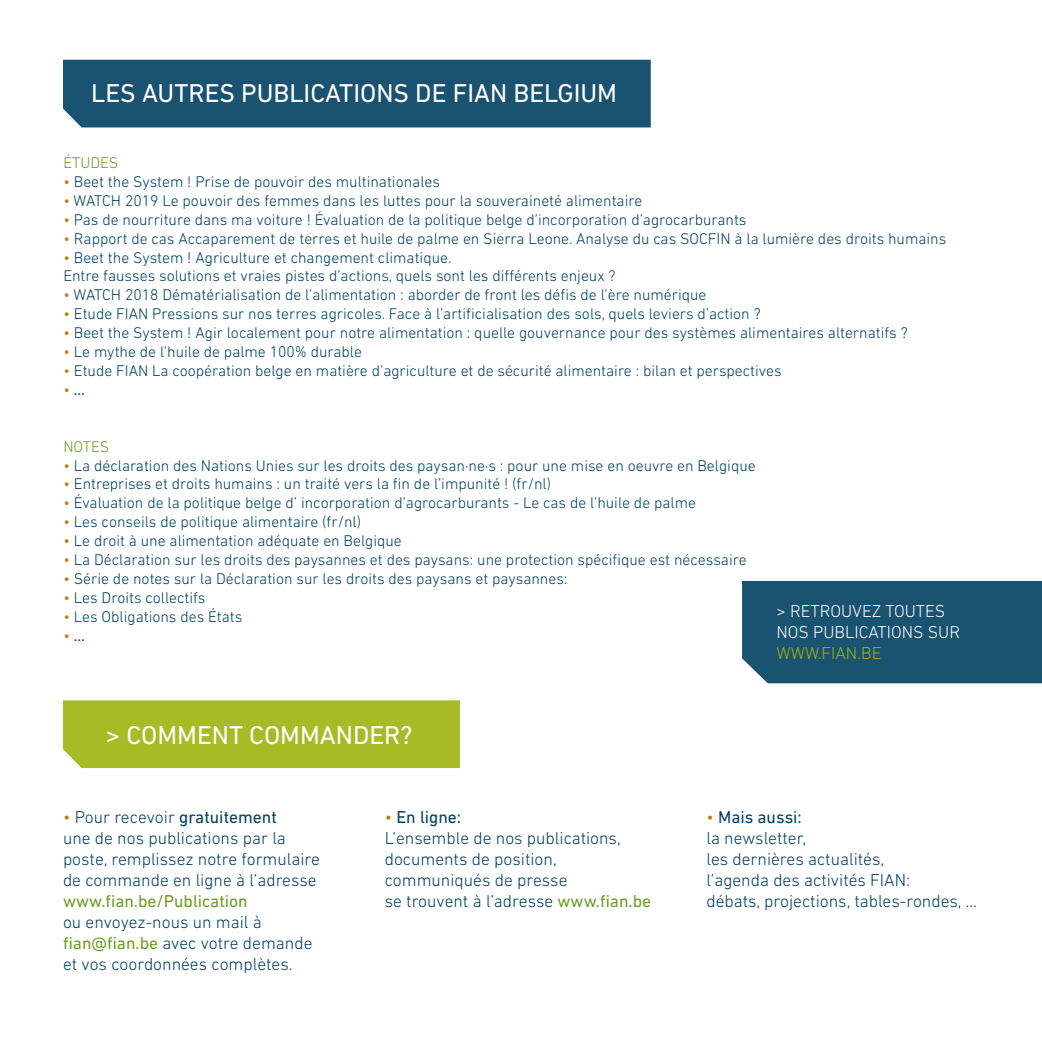
<style>
.page{position:relative;width:1042px;height:1042px;background:#fff}
.page>*{position:absolute;margin:0;border:0;box-sizing:border-box;transform-origin:0 0}
.t1{font:26.25px "DIN Next LT Pro";color:#fff}
.t2{font:300 17.5px/21px "DIN Next LT Pro";color:#003f61}
.t3{font:300 17.5px/21px "DIN Next LT Pro";color:#fff}
.t4{font:17.5px "DIN Next LT Pro";color:#6c9c21}
.t5{font:300 17.5px "DIN Next LT Pro";color:#9cb40d}
.t6{font:300 15.75px/18.9px "DIN Next LT Pro";color:#003f61}
.t7{font:300 15.75px "DIN Next LT Pro";color:#6c9c21}
.t8{font:15.75px "DIN Next LT Pro";color:#003f61}
.s1{color:#c1790b}
.s2{font-weight:300;color:#c1790b}
.s3{font-weight:400}
.s4{font-weight:400;color:#6c9c21}
</style>
<div class="page">
<div style="left:63px;top:700px;width:397px;height:68px;background:#a6bb25"></div>
<div style="left:63px;top:60px;width:588px;height:67px;background:#1a5271"></div>
<div style="left:742px;top:581px;width:300px;height:102px;background:#1a5271"></div>
<h1 class="t1" style="left:91px;top:78px;width:527px">LES AUTRES PUBLICATIONS DE FIAN BELGIUM</h1>
<p class="t7" style="left:63px;top:154px;width:56px">ÉTUDES</p>
<p class="t6" style="left:63px;top:172px;width:378px"><span class="s1">•</span> Beet the System ! Prise de pouvoir des multinationales</p>
<p class="t6" style="left:63px;top:191px;width:580px"><span class="s1">•</span> WATCH 2019 Le pouvoir des femmes dans les luttes pour la souveraineté alimentaire</p>
<p class="t6" style="left:63px;top:210px;width:684px"><span class="s1">•</span> Pas de nourriture dans ma voiture ! Évaluation de la politique belge d’incorporation d’agrocarburants</p>
<p class="t6" style="left:63px;top:229px;width:884px"><span class="s1">•</span> Rapport de cas Accaparement de terres et huile de palme en Sierra Leone. Analyse du cas SOCFIN à la lumière des droits humains</p>
<p class="t6" style="left:63px;top:248px;width:554px"><span class="s1">•</span> Beet the System ! Agriculture et changement climatique.<br>Entre fausses solutions et vraies pistes d’actions, quels sont les différents enjeux ?</p>
<p class="t6" style="left:63px;top:285px;width:644px"><span class="s1">•</span> WATCH 2018 Dématérialisation de l’alimentation : aborder de front les défis de l’ère numérique</p>
<p class="t6" style="left:63px;top:304px;width:699px"><span class="s1">•</span> Etude FIAN Pressions sur nos terres agricoles. Face à l’artificialisation des sols, quels leviers d’action ?</p>
<p class="t6" style="left:63px;top:323px;width:846px"><span class="s1">•</span> Beet the System ! Agir localement pour notre alimentation : quelle gouvernance pour des systèmes alimentaires alternatifs ?</p>
<p class="t6" style="left:63px;top:342px;width:300px"><span class="s1">•</span> Le mythe de l’huile de palme 100% durable</p>
<p class="t6" style="left:63px;top:361px;width:720px"><span class="s1">•</span> Etude FIAN La coopération belge en matière d’agriculture et de sécurité alimentaire : bilan et perspectives</p>
<p class="t8" style="left:63px;top:380px;width:23px"><span class="s2">•</span> ...</p>
<p class="t7" style="left:63px;top:437px;width:47px">NOTES</p>
<p class="t6" style="left:63px;top:455px;width:694px"><span class="s1">•</span> La déclaration des Nations Unies sur les droits des paysan∙ne∙s : pour une mise en oeuvre en Belgique</p>
<p class="t6" style="left:63px;top:474px;width:489px"><span class="s1">•</span> Entreprises et droits humains : un traité vers la fin de l’impunité ! (fr/nl)</p>
<p class="t6" style="left:63px;top:493px;width:634px"><span class="s1">•</span> Évaluation de la politique belge d’ incorporation d’agrocarburants - Le cas de l’huile de palme</p>
<p class="t6" style="left:63px;top:512px;width:299px"><span class="s1">•</span> Les conseils de politique alimentaire (fr/nl)</p>
<p class="t6" style="left:63px;top:531px;width:340px"><span class="s1">•</span> Le droit à une alimentation adéquate en Belgique</p>
<p class="t6" style="left:63px;top:550px;width:685px"><span class="s1">•</span> La Déclaration sur les droits des paysannes et des paysans: une protection spécifique est nécessaire</p>
<p class="t6" style="left:63px;top:569px;width:506px"><span class="s1">•</span> Série de notes sur la Déclaration sur les droits des paysans et paysannes:</p>
<p class="t6" style="left:63px;top:588px;width:144px"><span class="s1">•</span> Les Droits collectifs</p>
<p class="t6" style="left:63px;top:607px;width:180px"><span class="s1">•</span> Les Obligations des États</p>
<p class="t8" style="left:63px;top:626px;width:23px"><span class="s2">•</span> ...</p>
<p class="t3" style="left:776px;top:600px;width:185px">&gt; RETROUVEZ TOUTES<br>NOS PUBLICATIONS SUR</p>
<p class="t5" style="left:776px;top:643px;width:106px">WWW.FIAN.BE</p>
<h1 class="t1" style="left:106px;top:720px;width:308px">&gt; COMMENT COMMANDER?</h1>
<p class="t2" style="left:63px;top:806px;width:258px"><span class="s1">•</span> Pour recevoir <span class="s3">gratuitement<br></span>une de nos publications par la poste, remplissez notre formulaire de commande en ligne à l’adresse</p>
<p class="t4" style="left:63px;top:890px;width:186px">www.fian.be/Publication</p>
<p class="t2" style="left:63px;top:911px;width:251px">ou envoyez-nous un mail à <span class="s4">fian@fian.be</span> avec votre demande et vos coordonnées complètes.</p>
<p class="t2" style="left:385px;top:806px;width:268px"><span class="s1">•</span> <span class="s3">En ligne:<br></span>L’ensemble de nos publications, documents de position, communiqués de presse<br>se trouvent à l’adresse <span class="s4">www.fian.be</span></p>
<p class="t2" style="left:706px;top:806px;width:272px"><span class="s1">•</span> <span class="s3">Mais aussi:<br></span>la newsletter,<br>les dernières actualités,<br>l’agenda des activités FIAN:<br>débats, projections, tables-rondes, ...</p>
</div>
